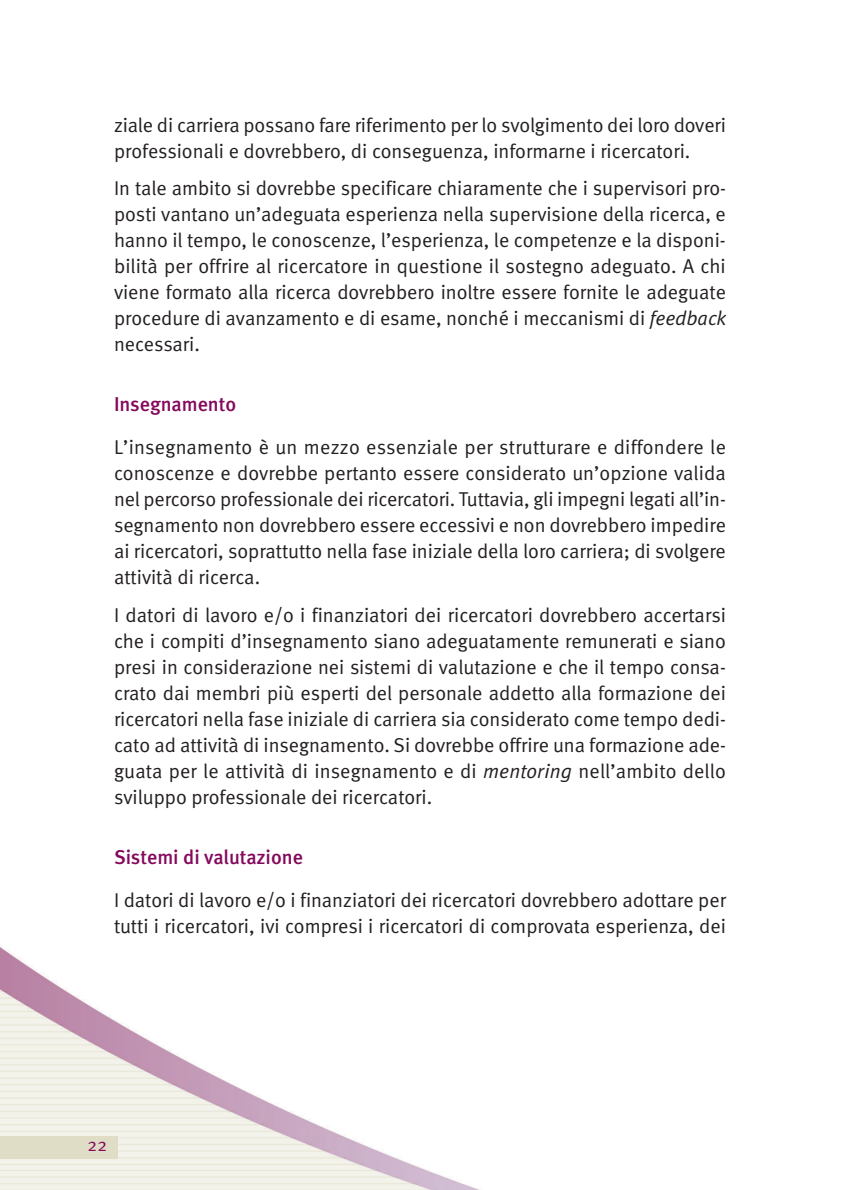
<style>
.page{position:relative;width:841px;height:1190px;background:#fff}
.page>*{position:absolute;margin:0;border:0;box-sizing:border-box;transform-origin:0 0}
.t1{font:20px/26px "Meta Normal";color:#231f20;text-align:justify}
.t2{font:500 20px "Meta";color:#84095c}
.t3{font:18px "Meta Normal";color:#84095c}
.s1{font-style:italic}
</style>
<div class="page">
<svg style="left:0;top:947px;width:480px;height:243px"></svg>
<p class="t1" style="left:114px;top:113px;width:613px">ziale di carriera possano fare riferimento per lo svolgimento dei loro doveri professionali e dovrebbero, di conseguenza, informarne i ricercatori.</p>
<p class="t1" style="left:114px;top:177px;width:613px">In tale ambito si dovrebbe specificare chiaramente che i supervisori pro&shy;posti vantano un’adeguata esperienza nella supervisione della ricerca, e hanno il tempo, le conoscenze, l’esperienza, le competenze e la disponi&shy;bilità per offrire al ricercatore in questione il sostegno adeguato. A chi viene formato alla ricerca dovrebbero inoltre essere fornite le adeguate procedure di avanzamento e di esame, nonché i meccanismi di <span class="s1">feedback </span>necessari.</p>
<p class="t2" style="left:114px;top:396px;width:124px">Insegnamento</p>
<p class="t1" style="left:114px;top:436px;width:613px">L’insegnamento è un mezzo essenziale per strutturare e diffondere le conoscenze e dovrebbe pertanto essere considerato un’opzione valida nel percorso professionale dei ricercatori. Tuttavia, gli impegni legati all’in&shy;segnamento non dovrebbero essere eccessivi e non dovrebbero impedire ai ricercatori, soprattutto nella fase iniziale della loro carriera; di svolgere attività di ricerca.</p>
<p class="t1" style="left:114px;top:603px;width:613px">I datori di lavoro e/o i finanziatori dei ricercatori dovrebbero accertarsi che i compiti d’insegnamento siano adeguatamente remunerati e siano presi in considerazione nei sistemi di valutazione e che il tempo consa&shy;crato dai membri più esperti del personale addetto alla formazione dei ricercatori nella fase iniziale di carriera sia considerato come tempo dedi&shy;cato ad attività di insegnamento. Si dovrebbe offrire una formazione ade&shy;guata per le attività di insegnamento e di <span class="s1">mentoring</span> nell’ambito dello sviluppo professionale dei ricercatori.</p>
<p class="t2" style="left:114px;top:848px;width:190px">Sistemi di valutazione</p>
<p class="t1" style="left:114px;top:888px;width:613px">I datori di lavoro e/o i finanziatori dei ricercatori dovrebbero adottare per tutti i ricercatori, ivi compresi i ricercatori di comprovata esperienza, dei</p>
<p class="t3" style="left:88px;top:1138px;width:21px">22</p>
</div>
